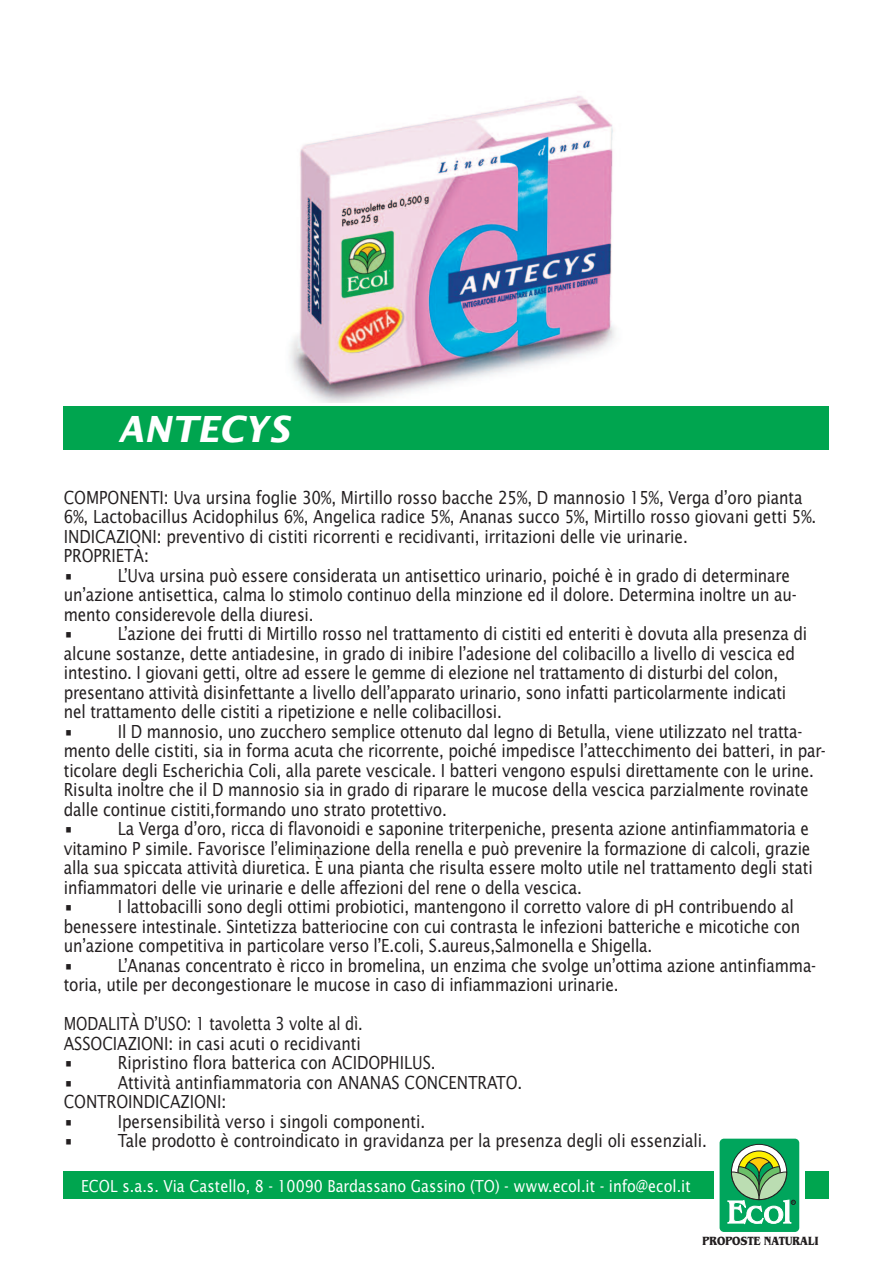
<style>
.page{position:relative;width:893px;height:1263px;background:#fff}
.page>*{position:absolute;margin:0;border:0;box-sizing:border-box;transform-origin:0 0}
.t1{font:italic 700 36px "Lucida Sans";letter-spacing:.005em;color:#fff;scale:.95 1}
.t2{font:18px/19.5px "Lucida Sans";letter-spacing:-.01em;color:#231f20;scale:.85 1}
.t3{font:18px/19.5px "Lucida Sans";letter-spacing:-.01em;color:#231f20;text-align:justify;scale:.81 1}
.t4{font:16.5px "Lucida Sans";color:#fff;scale:.87 1}
.t5{font:700 12.45px "Benguiat";letter-spacing:-.005em;color:#231f20;scale:.85 1}
</style>
<div class="page">
<div style="left:64px;top:407px;width:765px;height:43px;background:#00a54f"></div>
<div style="left:64px;top:1172px;width:765px;height:27px;background:#00a54f"></div>
<img style="left:289px;top:95px;width:326px;height:307px">
<div style="left:714px;top:1137px;width:90px;height:96px;background:#fff"></div>
<div style="left:718px;top:1137px;width:82px;height:96px;border:2px solid #fff;border-radius:4px"></div>
<div style="left:720px;top:1139px;width:79px;height:93px;background:#00a55c;border-radius:4px"></div>
<svg style="left:731px;top:1144px;width:56px;height:55px"></svg>
<svg style="left:738px;top:1151px;width:42px;height:42px"></svg>
<div style="left:738px;top:1150px;width:42px;height:43px;border:1px solid #231f20;border-radius:50%"></div>
<div style="left:745px;top:1158px;width:28px;height:28px;background:#feca0a;border-radius:50%"></div>
<div style="left:744px;top:1157px;width:30px;height:30px;border:1px solid #231f20;border-radius:50%"></div>
<svg style="left:727px;top:1161px;width:69px;height:64px"></svg>
<h1 class="t1" style="left:118px;top:415px;width:183px">ANTECYS</h1>
<p class="t2" style="left:64px;top:489px;width:887px">COMPONENTI: Uva ursina foglie 30%, Mirtillo rosso bacche 25%, D mannosio 15%, Verga d’oro pianta 6%, Lactobacillus Acidophilus 6%, Angelica radice 5%, Ananas succo 5%, Mirtillo rosso giovani getti 5%.<br>INDICAZIONI: preventivo di cistiti ricorrenti e recidivanti, irritazioni delle vie urinarie.<br>PROPRIETÀ:<br>•</p>
<p class="t2" style="left:64px;top:567px;width:864px;text-indent:54px">L’Uva ursina può essere considerata un antisettico urinario, poiché è in grado di determinare un’azione antisettica, calma lo stimolo continuo della minzione ed il dolore. Determina inoltre un au&shy;mento considerevole della diuresi.<br>•</p>
<p class="t2" style="left:64px;top:625px;width:876px;text-indent:54px">L’azione dei frutti di Mirtillo rosso nel trattamento di cistiti ed enteriti è dovuta alla presenza di alcune sostanze, dette antiadesine, in grado di inibire l’adesione del colibacillo a livello di vescica ed intestino. I giovani getti, oltre ad essere le gemme di elezione nel trattamento di disturbi del colon, presentano attività disinfettante a livello dell’apparato urinario, sono infatti particolarmente indicati nel trattamento delle cistiti a ripetizione e nelle colibacillosi.<br>•</p>
<p class="t2" style="left:64px;top:723px;width:898px;text-indent:54px">Il D mannosio, uno zucchero semplice ottenuto dal legno di Betulla, viene utilizzato nel tratta&shy;mento delle cistiti, sia in forma acuta che ricorrente, poiché impedisce l’attecchimento dei batteri, in par&shy;ticolare degli Escherichia Coli, alla parete vescicale. I batteri vengono espulsi direttamente con le urine.<br>Risulta inoltre che il D mannosio sia in grado di riparare le mucose della vescica parzialmente rovinate dalle continue cistiti,formando uno strato protettivo.<br>•</p>
<p class="t2" style="left:64px;top:820px;width:883px;text-indent:54px">La Verga d’oro, ricca di flavonoidi e saponine triterpeniche, presenta azione antinfiammatoria e vitamino P simile. Favorisce l’eliminazione della renella e può prevenire la formazione di calcoli, grazie alla sua spiccata attività diuretica. È una pianta che risulta essere molto utile nel trattamento degli stati infiammatori delle vie urinarie e delle affezioni del rene o della vescica.<br>•</p>
<p class="t2" style="left:64px;top:898px;width:868px;text-indent:54px">I lattobacilli sono degli ottimi probiotici, mantengono il corretto valore di pH contribuendo al benessere intestinale. Sintetizza batteriocine con cui contrasta le infezioni batteriche e micotiche con un’azione competitiva in particolare verso l’E.coli, S.aureus,Salmonella e Shigella.<br>•</p>
<p class="t2" style="left:64px;top:957px;width:887px;text-indent:54px">L’Ananas concentrato è ricco in bromelina, un enzima che svolge un’ottima azione antinfiamma&shy;toria, utile per decongestionare le mucose in caso di infiammazioni urinarie.</p>
<p class="t3" style="left:64px;top:1015px;width:371px">MODALITÀ D’USO: 1 tavoletta 3 volte al dì.<br>ASSOCIAZIONI: in casi acuti o recidivanti •</p>
<p class="t2" style="left:118px;top:1054px;width:376px">Ripristino flora batterica con ACIDOPHILUS.</p>
<p class="t2" style="left:64px;top:1074px;width:541px;text-indent:54px">Attività antinfiammatoria con ANANAS CONCENTRATO.<br>CONTROINDICAZIONI:<br>•</p>
<p class="t2" style="left:64px;top:1074px;width:13px">•</p>
<p class="t2" style="left:118px;top:1113px;width:363px">Ipersensibilità verso i singoli componenti.</p>
<p class="t2" style="left:64px;top:1132px;width:13px">•</p>
<p class="t2" style="left:118px;top:1132px;width:695px">Tale prodotto è controindicato in gravidanza per la presenza degli oli essenziali.</p>
<p class="t4" style="left:81px;top:1179px;width:702px">ECOL s.a.s. Via Castello, 8 - 10090 Bardassano Gassino (TO) - www.ecol.it - info@ecol.it</p>
<p class="t5" style="left:703px;top:1234px;width:138px">PROPOSTE NATURALI</p>
</div>
